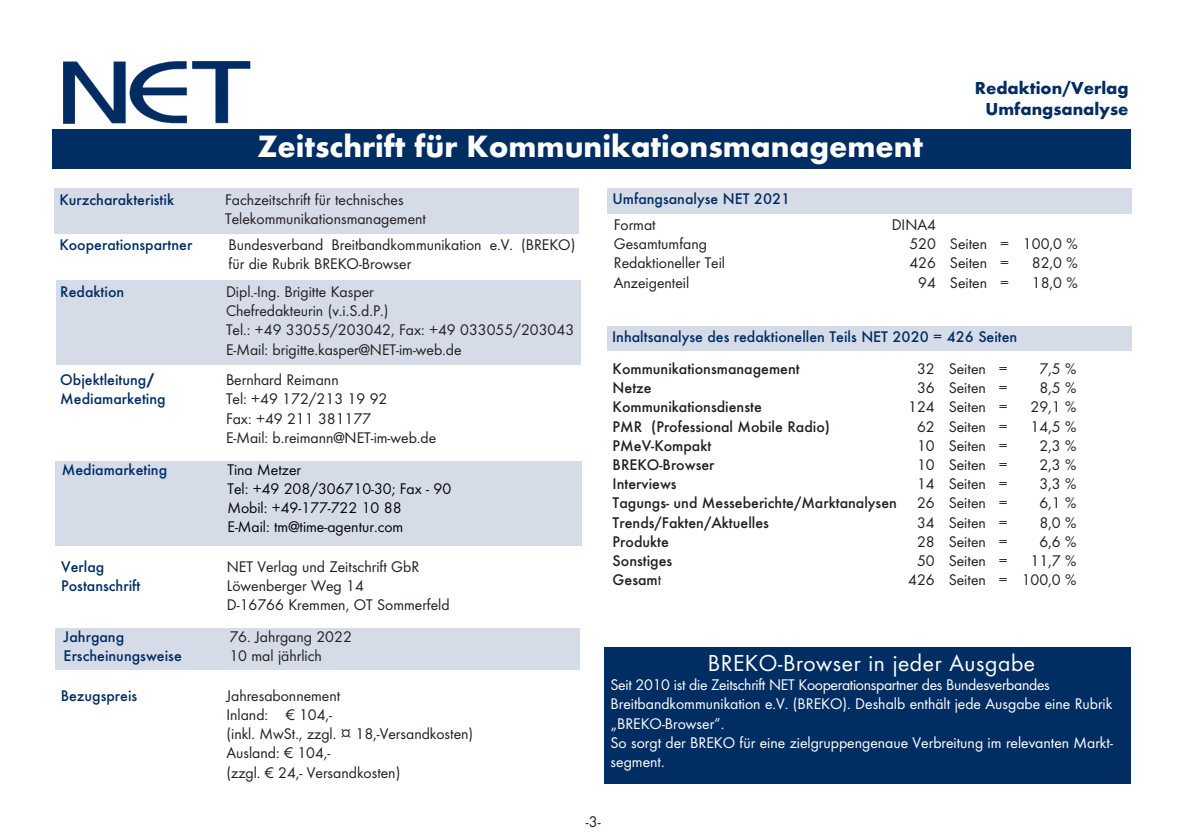
<style>
.page{position:relative;width:1191px;height:840px;background:#fff}
.page>*{position:absolute;margin:0;border:0;box-sizing:border-box;transform-origin:0 0}
.t1{font:700 32px "Futura";color:#fff}
.t2{font:24px "Futura Boo";letter-spacing:.025em;color:#fff}
.t3{font:700 18px/21.6px "Futura";color:#002d62;text-align:center}
.t4{font:16px/19.2px "Futura Boo";color:#231f20}
.t5{font:16px/19.2px "Futura Boo";color:#fff}
.t6{font:500 16px "Futura";color:#002d62}
.t7{font:500 16px "Futura";color:#231f20}
.t8{font:16px/19.2px "Futura Boo";color:#030505}
.s1{font-weight:700}
.s2{font-family:"Futura Boo";font-weight:400}
</style>
<div class="page">
<div style="left:54px;top:188px;width:525px;height:46px;background:#d6dbe8"></div>
<div style="left:607px;top:188px;width:524px;height:25px;background:#d6dbe8"></div>
<div style="left:607px;top:326px;width:524px;height:25px;background:#d6dbe8"></div>
<div style="left:56px;top:280px;width:524px;height:84px;background:#d6dbe8"></div>
<div style="left:55px;top:627px;width:525px;height:42px;background:#d6dbe8"></div>
<div style="left:55px;top:461px;width:526px;height:84px;background:#d6dbe8"></div>
<div style="left:53px;top:129px;width:1078px;height:40px;background:#002d62"></div>
<img style="left:63px;top:61px;width:188px;height:63px">
<div style="left:604px;top:646px;width:527px;height:137px;background:#002d62"></div>
<h1 class="t1" style="left:257px;top:126px;width:667px">Zeitschrift für Kommunikationsmanagement</h1>
<p class="t3" style="left:974px;top:77px;width:155px">Redaktion/Verlag<br>Umfangsanalyse</p>
<p class="t6" style="left:59px;top:190px;width:116px">Kurzcharakteristik</p>
<p class="t4" style="left:225px;top:190px;width:202px">Fachzeitschrift für technisches<br>Telekommunikationsmanagement</p>
<p class="t6" style="left:59px;top:235px;width:134px">Kooperationspartner</p>
<p class="t4" style="left:229px;top:234px;width:348px">Bundesverband Breitbandkommunikation e.V. (BREKO) für die Rubrik BREKO-Browser</p>
<p class="t6" style="left:60px;top:282px;width:65px">Redaktion</p>
<p class="t4" style="left:226px;top:282px;width:350px">Dipl.-Ing. Brigitte Kasper<br>Chefredakteurin (v.i.S.d.P.)<br>Tel.: +49 33055/203042, Fax: +49 033055/203043<br>E-Mail: brigitte.kasper@NET-im-web.de</p>
<p class="t6" style="left:60px;top:370px;width:95px">Objektleitung<span class="s1">/</span></p>
<p class="t4" style="left:226px;top:370px;width:114px">Bernhard Reimann</p>
<p class="t6" style="left:60px;top:389px;width:107px">Mediamarketing</p>
<p class="t4" style="left:226px;top:389px;width:212px">Tel: +49 172/213 19 92<br>Fax: +49 211 381177<br>E-Mail: b.reimann@NET-im-web.de</p>
<p class="t6" style="left:62px;top:459px;width:107px">Mediamarketing</p>
<p class="t8" style="left:227px;top:459px;width:225px">Tina Metzer<br>Tel: +49 208/306710-30; Fax - 90<br>Mobil: +49-177-722 10 88<br>E-Mail: tm@time-agentur.com</p>
<p class="t6" style="left:61px;top:556px;width:45px">Verlag</p>
<p class="t4" style="left:227px;top:556px;width:194px">NET Verlag und Zeitschrift GbR</p>
<p class="t6" style="left:61px;top:576px;width:81px">Postanschrift</p>
<p class="t4" style="left:227px;top:575px;width:224px">Löwenberger Weg 14<br>D-16766 Kremmen, OT Sommerfeld</p>
<p class="t6" style="left:64px;top:626px;width:62px">Jahrgang</p>
<p class="t4" style="left:229px;top:626px;width:124px">76. Jahrgang 2022</p>
<p class="t6" style="left:64px;top:645px;width:120px">Erscheinungsweise</p>
<p class="t4" style="left:229px;top:645px;width:94px">10 mal jährlich</p>
<p class="t6" style="left:61px;top:685px;width:78px">Bezugspreis</p>
<p class="t4" style="left:226px;top:685px;width:248px">Jahresabonnement<br>Inland: € 104,-<br>(inkl. MwSt., zzgl. ¤ 18,-Versandkosten)<br>Ausland: € 104,-<br>(zzgl. € 24,- Versandkosten)</p>
<p class="t6" style="left:612px;top:189px;width:179px">Umfangsanalyse NET 2021</p>
<p class="t4" style="left:614px;top:215px;width:43px">Format</p>
<p class="t4" style="left:891px;top:215px;width:46px">DINA4</p>
<p class="t4" style="left:614px;top:234px;width:95px">Gesamtumfang</p>
<p class="t4" style="left:909px;top:234px;width:170px">520 Seiten = 100,0 %</p>
<p class="t4" style="left:614px;top:253px;width:113px">Redaktioneller Teil</p>
<p class="t4" style="left:909px;top:253px;width:101px">426 Seiten =</p>
<p class="t4" style="left:1031px;top:253px;width:47px">82,0 %</p>
<p class="t4" style="left:614px;top:272px;width:77px">Anzeigenteil</p>
<p class="t4" style="left:918px;top:272px;width:92px">94 Seiten =</p>
<p class="t4" style="left:1031px;top:272px;width:47px">18,0 %</p>
<p class="t6" style="left:612px;top:327px;width:407px">Inhaltsanalyse des redaktionellen Teils NET 2020 = 426 Seiten</p>
<p class="t7" style="left:612px;top:359px;width:188px">Kommunikationsmanagement</p>
<p class="t4" style="left:917px;top:358px;width:92px">32 Seiten =</p>
<p class="t4" style="left:1039px;top:358px;width:39px">7,5 %</p>
<p class="t7" style="left:612px;top:378px;width:41px">Netze</p>
<p class="t4" style="left:917px;top:378px;width:92px">36 Seiten =</p>
<p class="t4" style="left:1039px;top:378px;width:39px">8,5 %</p>
<p class="t7" style="left:612px;top:397px;width:151px">Kommunikationsdienste</p>
<p class="t4" style="left:908px;top:397px;width:101px">124 Seiten =</p>
<p class="t4" style="left:1030px;top:397px;width:47px">29,1 %</p>
<p class="t7" style="left:612px;top:416px;width:219px">PMR (Professional Mobile Radio)</p>
<p class="t4" style="left:917px;top:416px;width:92px">62 Seiten =</p>
<p class="t4" style="left:1030px;top:416px;width:47px">14,5 %</p>
<p class="t7" style="left:612px;top:436px;width:100px">PMeV-Kompakt</p>
<p class="t4" style="left:917px;top:435px;width:92px">10 Seiten =</p>
<p class="t4" style="left:1039px;top:435px;width:39px">2,3 %</p>
<p class="t7" style="left:612px;top:455px;width:103px">BREKO-Browser</p>
<p class="t4" style="left:917px;top:454px;width:92px">10 Seiten =</p>
<p class="t4" style="left:1039px;top:454px;width:39px">2,3 %</p>
<p class="t7" style="left:612px;top:474px;width:66px">Interviews</p>
<p class="t4" style="left:917px;top:474px;width:92px">14 Seiten =</p>
<p class="t4" style="left:1039px;top:474px;width:39px">3,3 %</p>
<p class="t7" style="left:612px;top:493px;width:286px">Tagungs- und Messeberichte/Marktanalysen</p>
<p class="t4" style="left:917px;top:493px;width:92px">26 Seiten =</p>
<p class="t4" style="left:1039px;top:493px;width:39px">6,1 %</p>
<p class="t7" style="left:612px;top:512px;width:158px">Trends/Fakten/Aktuelles</p>
<p class="t4" style="left:917px;top:512px;width:92px">34 Seiten =</p>
<p class="t4" style="left:1039px;top:512px;width:39px">8,0 %</p>
<p class="t7" style="left:612px;top:532px;width:58px">Produkte</p>
<p class="t4" style="left:917px;top:531px;width:92px">28 Seiten =</p>
<p class="t4" style="left:1039px;top:531px;width:39px">6,6 %</p>
<p class="t7" style="left:612px;top:551px;width:61px">Sonstiges</p>
<p class="t4" style="left:917px;top:550px;width:92px">50 Seiten =</p>
<p class="t4" style="left:1030px;top:550px;width:47px">11,7 %</p>
<p class="t7" style="left:612px;top:570px;width:50px">Gesam<span class="s2">t</span></p>
<p class="t4" style="left:908px;top:570px;width:170px">426 Seiten = 100,0 %</p>
<h2 class="t2" style="left:707px;top:648px;width:329px">BREKO-Browser in jeder Ausgabe</h2>
<p class="t5" style="left:610px;top:674px;width:504px">Seit 2010 ist die Zeitschrift NET Kooperationspartner des Bundesverbandes Breitbandkommunikation e.V. (BREKO). Deshalb enthält jede Ausgabe eine Rubrik „BREKO-Browser“.<br>So sorgt der BREKO für eine zielgruppengenaue Verbreitung im relevanten Markt&shy;segment.</p>
<p class="t4" style="left:586px;top:811px;width:16px">-3-</p>
</div>
